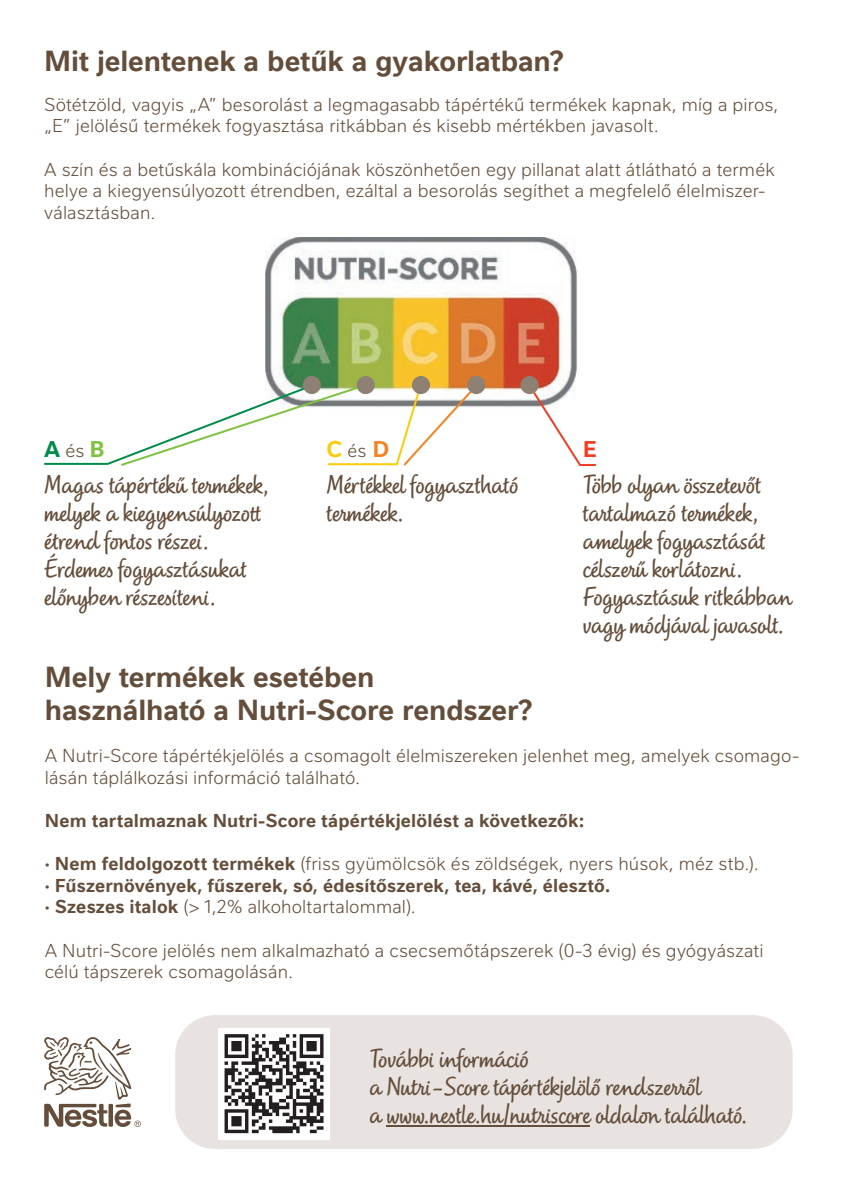
<style>
.page{position:relative;width:842px;height:1191px;background:#fff}
.page>*{position:absolute;margin:0;border:0;box-sizing:border-box;transform-origin:0 0}
.t1{font:28px/28px "Nestle Script";color:#644e3b}
.t2{font:700 28px/33.6px "Nestle Text";letter-spacing:-.005em;color:#644e3b}
.t3{font:700 22px "Nestle Text";color:#ef3e22}
.t4{font:300 18px/21.6px "Nestle Text";letter-spacing:.01em;color:#644e3b}
.t5{font:700 18px/21.6px "Nestle Text";letter-spacing:.01em;color:#644e3b}
.s1{font-weight:700;font-size:22px;color:#008b4c}
.s2{font-weight:700;font-size:22px;color:#7fc241}
.s3{font-weight:700;font-size:22px;color:#feca0a}
.s4{font-weight:700;font-size:22px;color:#f58220}
.s5{font-weight:300}
</style>
<div class="page">
<div style="left:175px;top:1015px;width:618px;height:134px;background:#e8e3e0;border-radius:40px"></div>
<hr style="left:386px;top:1125px;width:204px;height:1px;background:#644e3b">
<img style="left:265px;top:237px;width:313px;height:170px">
<svg style="left:44px;top:384px;width:433px;height:82px"></svg>
<div style="left:303px;top:376px;width:18px;height:18px;background:#8e8174;border-radius:50%"></div>
<div style="left:357px;top:376px;width:18px;height:18px;background:#8e8174;border-radius:50%"></div>
<div style="left:412px;top:376px;width:18px;height:18px;background:#8e8174;border-radius:50%"></div>
<div style="left:467px;top:376px;width:18px;height:18px;background:#8e8174;border-radius:50%"></div>
<svg style="left:529px;top:385px;width:67px;height:81px"></svg>
<div style="left:520px;top:376px;width:19px;height:18px;background:#8e8174;border-radius:50%"></div>
<svg style="left:44px;top:1037px;width:97px;height:90px"></svg>
<div style="left:218px;top:1028px;width:112px;height:111px;background:#fff"></div>
<svg style="left:225px;top:1034px;width:98px;height:99px"></svg>
<h1 class="t2" style="left:44px;top:43px;width:521px">Mit jelentenek a betűk a gyakorlatban?</h1>
<p class="t4" style="left:44px;top:93px;width:736px">Sötétzöld, vagyis „A” besorolást a legmagasabb tápértékű termékek kapnak, míg a piros, „E” jelölésű termékek fogyasztása ritkábban és kisebb mértékben javasolt.</p>
<p class="t4" style="left:44px;top:157px;width:732px">A szín és a betűskála kombinációjának köszönhetően egy pillanat alatt átlátható a termék helye a kiegyensúlyozott étrendben, ezáltal a besorolás segíthet a megfelelő élelmiszer&shy;választásban.</p>
<p class="t4" style="left:44px;top:438px;width:62px"><span class="s1">A</span> és <span class="s2">B</span></p>
<h1 class="t1" style="left:44px;top:470px;width:226px">Magas tápértékű termékek, melyek a kiegyensúlyozott étrend fontos részei.<br>Érdemes fogyasztásukat előnyben részesíteni.</h1>
<p class="t4" style="left:327px;top:438px;width:64px"><span class="s3">C</span> és <span class="s4">D</span></p>
<h1 class="t1" style="left:327px;top:470px;width:193px">Mértékkel fogyasztható termékek.</h1>
<p class="t3" style="left:583px;top:432px;width:15px">E</p>
<h1 class="t1" style="left:583px;top:470px;width:212px">Több olyan összetevőt tartalmazó termékek, amelyek fogyasztását célszerű korlátozni.<br>Fogyasztásuk ritkábban vagy módjával javasolt.</h1>
<h1 class="t2" style="left:45px;top:658px;width:489px">Mely termékek esetében használható a Nutri-Score rendszer?</h1>
<p class="t4" style="left:45px;top:744px;width:756px">A Nutri-Score tápértékjelölés a csomagolt élelmiszereken jelenhet meg, amelyek csomago&shy;lásán táplálkozási információ található.</p>
<p class="t5" style="left:45px;top:808px;width:541px">Nem tartalmaznak Nutri-Score tápértékjelölést a következők:</p>
<p class="t5" style="left:45px;top:851px;width:715px">· Nem feldolgozott termékek <span class="s5">(friss gyümölcsök és zöldségek, nyers húsok, méz stb.). </span>· Fűszernövények, fűszerek, só, édesítőszerek, tea, kávé, élesztő.<br>· Szeszes italok <span class="s5">(&gt; 1,2% alkoholtartalommal).</span></p>
<p class="t4" style="left:45px;top:938px;width:720px">A Nutri-Score jelölés nem alkalmazható a csecsemőtápszerek (0-3 évig) és gyógyászati célú tápszerek csomagolásán.</p>
<h1 class="t1" style="left:369px;top:1044px;width:379px">További információ<br>a Nutri-Score tápértékjelölő rendszerről<br>a www.nestle.hu/nutriscore oldalon található.</h1>
</div>
